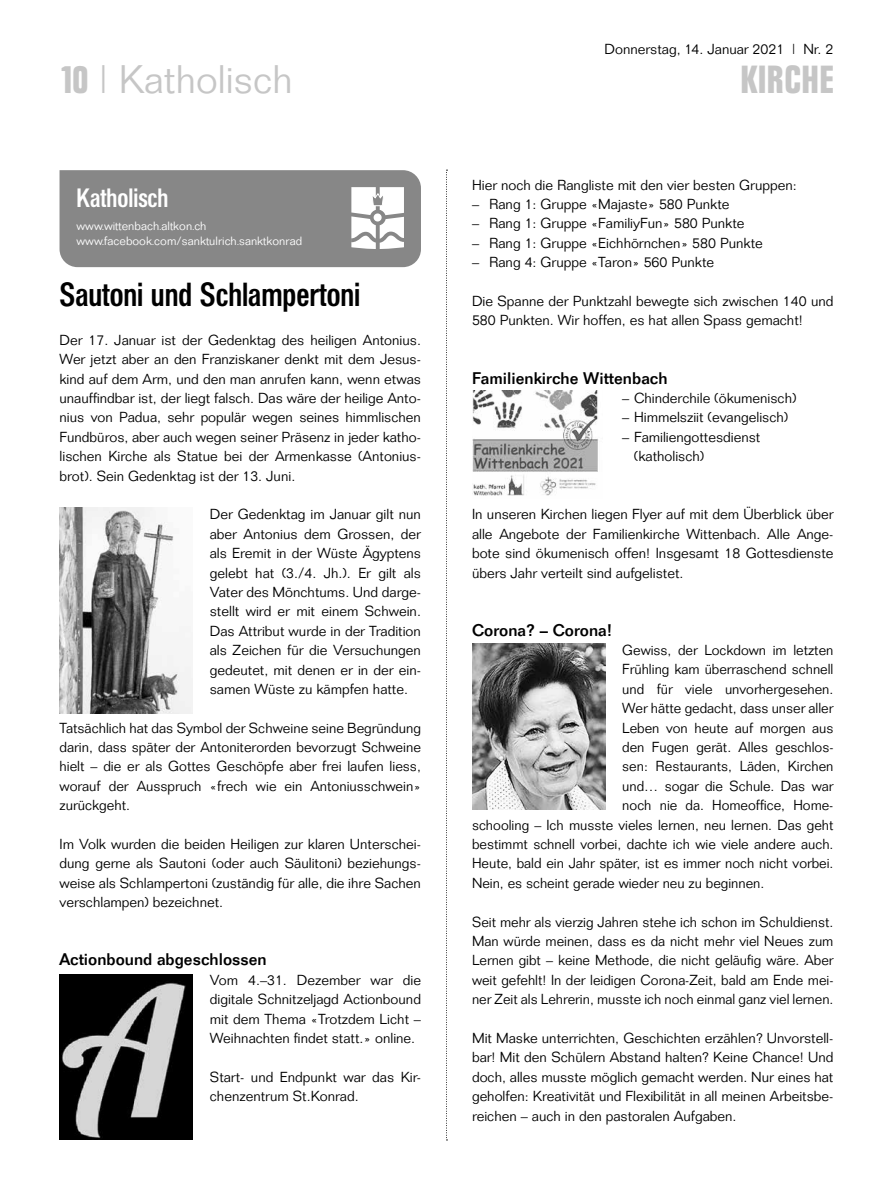
<style>
.page{position:relative;width:893px;height:1191px;background:#fff}
.page>*{position:absolute;margin:0;border:0;box-sizing:border-box;transform-origin:0 0}
.t1{font:300 39px "Folio";color:#c6c6c6}
.t2{font:700 39px "Folio Condensed BQ";letter-spacing:.02em;color:#c6c6c6}
.t3{font:500 33px "Folio Condensed BQ";color:#000}
.t4{font:500 26.25px "Folio Condensed BQ";color:#fff}
.t5{font:500 16.5px "Folio";color:#000}
.t6{font:300 14.25px/19.4px "Folio";color:#000;text-align:justify}
.t7{font:300 12px/15px "Folio BQ";color:#fff}
.s1{font-family:"Folio Condensed BQ";font-weight:700}
</style>
<div class="page">
<svg style="left:446px;top:170px;width:1px;height:970px"></svg>
<svg style="left:60px;top:170px;width:361px;height:97px;background:#909090"></svg>
<img style="left:60px;top:507px;width:133px;height:206px">
<img style="left:472px;top:391px;width:126px;height:105px">
<img style="left:472px;top:643px;width:133px;height:167px">
<img style="left:60px;top:974px;width:133px;height:165px">
<h1 class="t1" style="left:60px;top:56px;width:235px"><span class="s1">10</span> | Katholisch</h1>
<h3 class="t4" style="left:77px;top:183px;width:93px">Katholisch</h3>
<p class="t7" style="left:77px;top:219px;width:227px">www.wittenbach.altkon.ch www.facebook.com/sanktulrich.sanktkonrad</p>
<h2 class="t3" style="left:60px;top:276px;width:302px">Sautoni und Schlampertoni</h2>
<p class="t6" style="left:60px;top:330px;width:363px">Der 17. Januar ist der Gedenktag des heiligen Antonius.<br>Wer jetzt aber an den Franziskaner denkt mit dem Jesus&shy;kind auf dem Arm, und den man anrufen kann, wenn etwas unauffindbar ist, der liegt falsch. Das wäre der heilige Anto&shy;nius von Padua, sehr populär wegen seines himmlischen Fundbüros, aber auch wegen seiner Präsenz in jeder katho&shy;lischen Kirche als Statue bei der Armenkasse (Antonius&shy;brot). Sein Gedenktag ist der 13. Juni.</p>
<p class="t6" style="left:210px;top:504px;width:213px">Der Gedenktag im Januar gilt nun aber Antonius dem Grossen, der als Eremit in der Wüste Ägyptens gelebt hat (3./4. Jh.). Er gilt als Vater des Mönchtums. Und darge&shy;stellt wird er mit einem Schwein.<br>Das Attribut wurde in der Tradition als Zeichen für die Versuchungen gedeutet, mit denen er in der ein&shy;samen Wüste zu kämpfen hatte.</p>
<p class="t6" style="left:60px;top:718px;width:363px">Tatsächlich hat das Symbol der Schweine seine Begründung darin, dass später der Antoniterorden bevorzugt Schweine hielt – die er als Gottes Geschöpfe aber frei laufen liess, worauf der Ausspruch «frech wie ein Antoniusschwein» zurückgeht.</p>
<p class="t6" style="left:60px;top:834px;width:363px">Im Volk wurden die beiden Heiligen zur klaren Unterschei&shy;dung gerne als Sautoni (oder auch Säulitoni) beziehungs&shy;weise als Schlampertoni (zuständig für alle, die ihre Sachen verschlampen) bezeichnet.</p>
<p class="t5" style="left:60px;top:949px;width:209px">Actionbound abgeschlossen</p>
<p class="t6" style="left:210px;top:970px;width:213px">Vom 4.–31. Dezember war die digitale Schnitzeljagd Actionbound mit dem Thema «Trotzdem Licht – Weihnachten findet statt.» online.</p>
<p class="t6" style="left:210px;top:1067px;width:213px">Start- und Endpunkt war das Kir&shy;chenzentrum St.Konrad.</p>
<p class="t6" style="left:605px;top:39px;width:230px">Donnerstag, 14. Januar 2021 | Nr. 2</p>
<h1 class="t2" style="left:741px;top:58px;width:94px">KIRCHE</h1>
<p class="t6" style="left:472px;top:175px;width:326px">Hier noch die Rangliste mit den vier besten Gruppen:</p>
<p class="t6" style="left:472px;top:194px;width:259px">– Rang 1: Gruppe «Majaste» 580 Punkte</p>
<p class="t6" style="left:472px;top:214px;width:274px">– Rang 1: Gruppe «FamiliyFun» 580 Punkte</p>
<p class="t6" style="left:472px;top:233px;width:292px">– Rang 1: Gruppe «Eichhörnchen» 580 Punkte</p>
<p class="t6" style="left:472px;top:252px;width:244px">– Rang 4: Gruppe «Taron» 560 Punkte</p>
<p class="t6" style="left:472px;top:291px;width:363px">Die Spanne der Punktzahl bewegte sich zwischen 140 und<br>580 Punkten. Wir hoffen, es hat allen Spass gemacht!</p>
<p class="t5" style="left:472px;top:368px;width:197px">Familienkirche Wittenbach</p>
<p class="t6" style="left:622px;top:388px;width:176px">– Chinderchile (ökumenisch)</p>
<p class="t6" style="left:622px;top:408px;width:168px">– Himmelsziit (evangelisch)</p>
<p class="t6" style="left:634px;top:427px;width:128px;text-indent:-12px">– Familiengottesdienst (katholisch)</p>
<p class="t6" style="left:472px;top:504px;width:363px">In unseren Kirchen liegen Flyer auf mit dem Überblick über alle Angebote der Familienkirche Wittenbach. Alle Ange&shy;bote sind ökumenisch offen! Insgesamt 18 Gottesdienste übers Jahr verteilt sind aufgelistet.</p>
<p class="t5" style="left:472px;top:620px;width:142px">Corona? – Corona!</p>
<p class="t6" style="left:622px;top:640px;width:213px">Gewiss, der Lockdown im letzten</p>
<p class="t6" style="left:622px;top:660px;width:213px">Frühling kam überraschend schnell</p>
<p class="t6" style="left:622px;top:679px;width:213px">und für viele unvorhergesehen.</p>
<p class="t6" style="left:622px;top:698px;width:213px">Wer hätte gedacht, dass unser aller</p>
<p class="t6" style="left:622px;top:718px;width:213px">Leben von heute auf morgen aus</p>
<p class="t6" style="left:622px;top:737px;width:213px">den Fugen gerät. Alles geschlos-</p>
<p class="t6" style="left:622px;top:757px;width:213px">sen: Restaurants, Läden, Kirchen</p>
<p class="t6" style="left:622px;top:776px;width:213px">und… sogar die Schule. Das war</p>
<p class="t6" style="left:622px;top:795px;width:213px">noch nie da. Homeoffice, Home-</p>
<p class="t6" style="left:472px;top:815px;width:363px">schooling – Ich musste vieles lernen, neu lernen. Das geht</p>
<p class="t6" style="left:472px;top:834px;width:363px">bestimmt schnell vorbei, dachte ich wie viele andere auch.</p>
<p class="t6" style="left:472px;top:853px;width:363px">Heute, bald ein Jahr später, ist es immer noch nicht vorbei.</p>
<p class="t6" style="left:472px;top:873px;width:294px">Nein, es scheint gerade wieder neu zu beginnen.</p>
<p class="t6" style="left:472px;top:912px;width:363px">Seit mehr als vierzig Jahren stehe ich schon im Schuldienst.<br>Man würde meinen, dass es da nicht mehr viel Neues zum Lernen gibt – keine Methode, die nicht geläufig wäre. Aber weit gefehlt! In der leidigen Corona-Zeit, bald am Ende mei&shy;ner Zeit als Lehrerin, musste ich noch einmal ganz viel lernen.</p>
<p class="t6" style="left:472px;top:1028px;width:363px">Mit Maske unterrichten, Geschichten erzählen? Unvorstell&shy;bar! Mit den Schülern Abstand halten? Keine Chance! Und doch, alles musste möglich gemacht werden. Nur eines hat geholfen: Kreativität und Flexibilität in all meinen Arbeitsbe&shy;reichen – auch in den pastoralen Aufgaben.</p>
</div>
